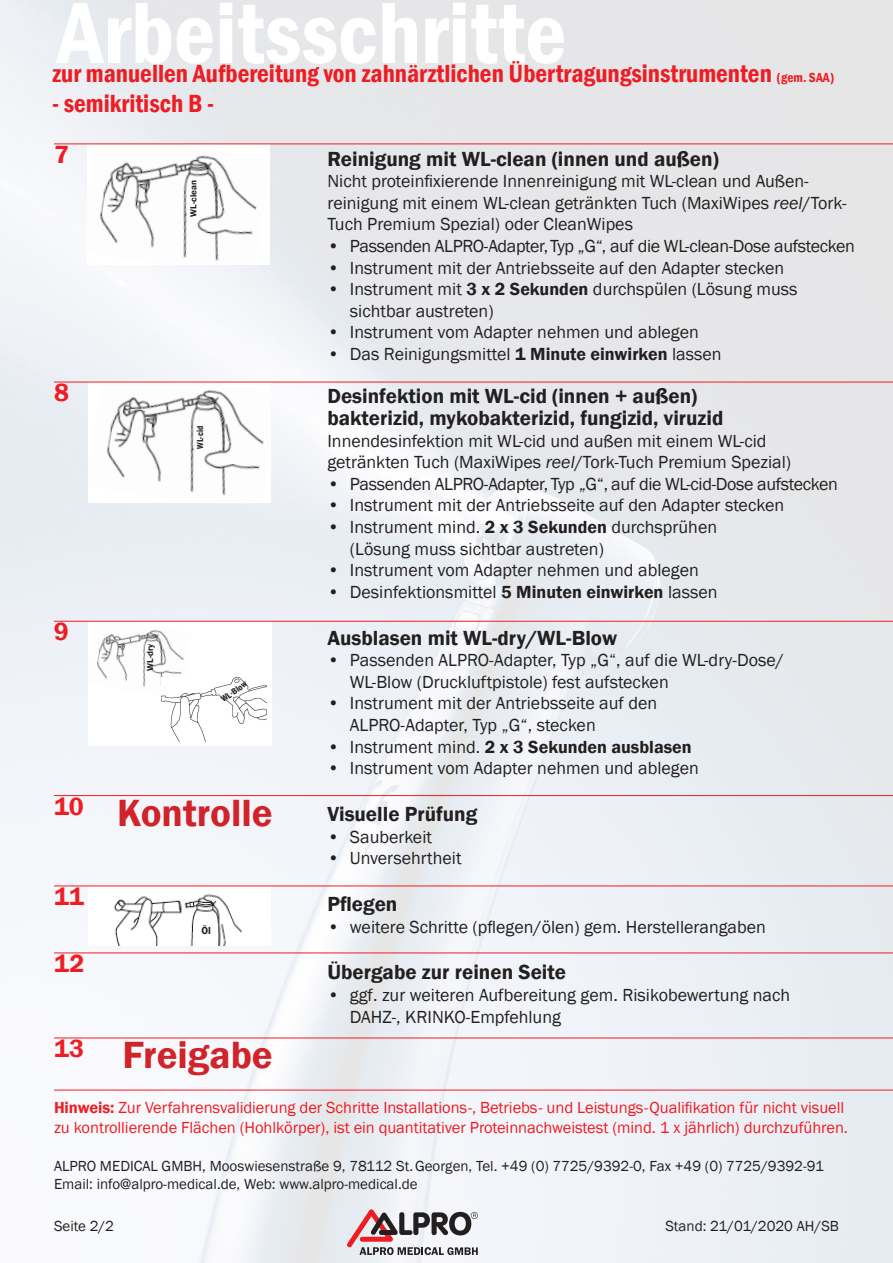
<style>
.page{position:relative;width:893px;height:1263px;background:#fff}
.page>*{position:absolute;margin:0;border:0;box-sizing:border-box;transform-origin:0 0}
.t1{font:600 condensed 90px "Franklin Gothic";color:#fff}
.t2{font:600 39px "Franklin Gothic";color:#d1232a}
.t3{font:600 condensed 25.5px "Franklin Gothic";color:#ee1d23}
.t4{font:600 25.5px "Franklin Gothic";letter-spacing:.015em;color:#ee1d23}
.t5{font:600 21px "Franklin Gothic";color:#231f20}
.t6{font:18px/21.6px "Franklin Gothic";color:#231f20}
.t7{font:18px "Franklin Gothic";letter-spacing:-.02em;color:#231f20}
.t8{font:600 18px "Franklin Gothic";color:#231f20}
.t9{font:16.5px/19.8px "Franklin Gothic";letter-spacing:-.005em;color:#ee1d23}
.t10{font:15px "Franklin Gothic";color:#231f20}
.t11{font:600 condensed 13.5px "Franklin Gothic";color:#ee1d23}
.t12{font:600 10.5px "Franklin Gothic";color:#231f20}
.t13{font:600 9px "Franklin Gothic";color:#231f20}
.t14{font:600 condensed 9px "Franklin Gothic";color:#231f20}
.s1{font-style:italic}
.s2{font-weight:600}
.s3{font-weight:400}
</style>
<div class="page">
<img style="left:113px;top:894px;width:129px;height:52px">
<svg style="left:347px;top:1209px;width:131px;height:46px"></svg>
<hr style="left:54px;top:795px;width:839px;height:1px;background:#ee1d23">
<hr style="left:54px;top:885px;width:839px;height:1px;background:#ee1d23">
<hr style="left:54px;top:952px;width:839px;height:1px;background:#ee1d23">
<hr style="left:54px;top:1037px;width:839px;height:1px;background:#ee1d23">
<hr style="left:54px;top:1090px;width:839px;height:1px;background:#ee1d23">
<img style="left:99px;top:155px;width:158px;height:107px">
<img style="left:97px;top:630px;width:87px;height:69px">
<img style="left:162px;top:677px;width:105px;height:64px">
<img style="left:106px;top:389px;width:158px;height:108px">
<hr style="left:54px;top:144px;width:839px;height:1px;background:#ee1d23">
<hr style="left:54px;top:382px;width:839px;height:1px;background:#ee1d23">
<hr style="left:54px;top:621px;width:839px;height:1px;background:#ee1d23">
<p class="t1" style="left:57px;top:-27px;width:511px">Arbeitsschritte</p>
<p class="t3" style="left:52px;top:56px;width:721px">zur manuellen Aufbereitung von zahnärztlichen Übertragungsinstrumenten</p>
<p class="t11" style="left:777px;top:68px;width:59px">(gem. SAA)</p>
<p class="t3" style="left:52px;top:87px;width:163px">- semikritisch B -</p>
<p class="t4" style="left:54px;top:138px;width:16px">7</p>
<p class="t4" style="left:54px;top:377px;width:16px">8</p>
<p class="t13" style="left:188px;top:217px;width:38px;rotate:-90deg">WL-clean</p>
<p class="t14" style="left:194px;top:449px;width:25px;rotate:-90deg">WL-cid</p>
<p class="t4" style="left:54px;top:616px;width:16px">9</p>
<p class="t13" style="left:145px;top:671px;width:28px;rotate:-90deg">WL-dry</p>
<p class="t14" style="left:219px;top:695px;width:31px;rotate:-36deg">WL-Blow</p>
<p class="t4" style="left:54px;top:790px;width:31px">10</p>
<p class="t4" style="left:54px;top:881px;width:32px">11</p>
<p class="t4" style="left:54px;top:948px;width:32px">12</p>
<p class="t4" style="left:54px;top:1033px;width:32px">13</p>
<p class="t2" style="left:117px;top:789px;width:157px">Kontrolle</p>
<p class="t12" style="left:201px;top:924px;width:11px">Öl</p>
<p class="t2" style="left:123px;top:1031px;width:152px">Freigabe</p>
<p class="t5" style="left:327px;top:146px;width:393px">Reinigung mit WL-clean (innen und außen)</p>
<p class="t6" style="left:327px;top:171px;width:483px">Nicht proteinfixierende Innenreinigung mit WL-clean und Außen-</p>
<p class="t6" style="left:327px;top:192px;width:521px">reinigung mit einem WL-clean getränkten Tuch (MaxiWipes <span class="s1">reel</span>/Tork-<br>Tuch Premium Spezial) oder CleanWipes</p>
<p class="t7" style="left:327px;top:235px;width:529px">• Passenden ALPRO-Adapter,Typ „G“, auf die WL-clean-Dose aufstecken</p>
<p class="t6" style="left:327px;top:257px;width:458px">• Instrument mit der Antriebsseite auf den Adapter stecken</p>
<p class="t6" style="left:327px;top:279px;width:472px">• Instrument mit <span class="s2">3 x 2 Sekunden</span> durchspülen (Lösung muss</p>
<p class="t6" style="left:350px;top:300px;width:145px">sichtbar austreten)</p>
<p class="t6" style="left:327px;top:322px;width:373px">• Instrument vom Adapter nehmen und ablegen</p>
<p class="t6" style="left:327px;top:344px;width:396px">• Das Reinigungsmittel <span class="s2">1 Minute einwirken</span> lassen</p>
<p class="t5" style="left:327px;top:383px;width:371px">Desinfektion mit WL-cid (innen + außen)</p>
<p class="t5" style="left:327px;top:405px;width:398px">bakterizid, mykobakterizid, fungizid, viruzid</p>
<p class="t6" style="left:327px;top:430px;width:441px">Innendesinfektion mit WL-cid und außen mit einem WL-cid</p>
<p class="t6" style="left:327px;top:452px;width:465px">getränkten Tuch (MaxiWipes <span class="s1">reel</span>/Tork-Tuch Premium Spezial)</p>
<p class="t7" style="left:327px;top:472px;width:512px">• Passenden ALPRO-Adapter, Typ „G“, auf die WL-cid-Dose aufstecken</p>
<p class="t6" style="left:327px;top:495px;width:458px">• Instrument mit der Antriebsseite auf den Adapter stecken</p>
<p class="t6" style="left:327px;top:516px;width:391px">• Instrument mind. <span class="s2">2 x 3 Sekunden</span> durchsprühen</p>
<p class="t6" style="left:350px;top:538px;width:255px">(Lösung muss sichtbar austreten)</p>
<p class="t6" style="left:327px;top:560px;width:373px">• Instrument vom Adapter nehmen und ablegen</p>
<p class="t6" style="left:327px;top:581px;width:392px">• Desinfektionsmittel <span class="s2">5 Minuten einwirken</span> lassen</p>
<p class="t5" style="left:327px;top:624px;width:291px">Ausblasen mit WL-dry/WL-Blow</p>
<p class="t6" style="left:327px;top:650px;width:458px">• Passenden ALPRO-Adapter, Typ „G“, auf die WL-dry-Dose/</p>
<p class="t6" style="left:350px;top:671px;width:320px">WL-Blow (Druckluftpistole) fest aufstecken</p>
<p class="t6" style="left:327px;top:693px;width:331px">• Instrument mit der Antriebsseite auf den</p>
<p class="t6" style="left:350px;top:714px;width:247px">ALPRO-Adapter, Typ „G“, stecken</p>
<p class="t8" style="left:327px;top:735px;width:366px"><span class="s3">• Instrument mind.</span> 2 x 3 Sekunden ausblasen</p>
<p class="t6" style="left:327px;top:758px;width:373px">• Instrument vom Adapter nehmen und ablegen</p>
<p class="t5" style="left:327px;top:801px;width:152px">Visuelle Prüfung</p>
<p class="t6" style="left:327px;top:826px;width:106px">• Sauberkeit</p>
<p class="t6" style="left:327px;top:848px;width:136px">• Unversehrtheit</p>
<p class="t5" style="left:327px;top:891px;width:72px">Pflegen</p>
<p class="t6" style="left:327px;top:916px;width:440px">• weitere Schritte (pflegen/ölen) gem. Herstellerangaben</p>
<p class="t5" style="left:327px;top:959px;width:240px">Übergabe zur reinen Seite</p>
<p class="t6" style="left:327px;top:984px;width:464px">• ggf. zur weiteren Aufbereitung gem. Risikobewertung nach</p>
<p class="t6" style="left:350px;top:1006px;width:213px">DAHZ-, KRINKO-Empfehlung</p>
<p class="t9" style="left:54px;top:1098px;width:796px"><span class="s2">Hinweis:</span> Zur Verfahrensvalidierung der Schritte Installations-, Betriebs- und Leistungs-Qualifikation für nicht visuell zu kontrollierende Flächen (Hohlkörper), ist ein quantitativer Proteinnachweistest (mind. 1 x jährlich) durchzuführen.</p>
<p class="t10" style="left:54px;top:1157px;width:771px">ALPRO MEDICAL GMBH, Mooswiesenstraße 9, 78112 St.Georgen, Tel. +49 (0) 7725/9392-0, Fax +49 (0) 7725/9392-91</p>
<p class="t10" style="left:54px;top:1175px;width:365px">Email: info@alpro-medical.de, Web: www.alpro-medical.de</p>
<p class="t10" style="left:54px;top:1217px;width:62px">Seite 2/2</p>
<p class="t10" style="left:665px;top:1217px;width:175px">Stand: 21/01/2020 AH/SB</p>
</div>
